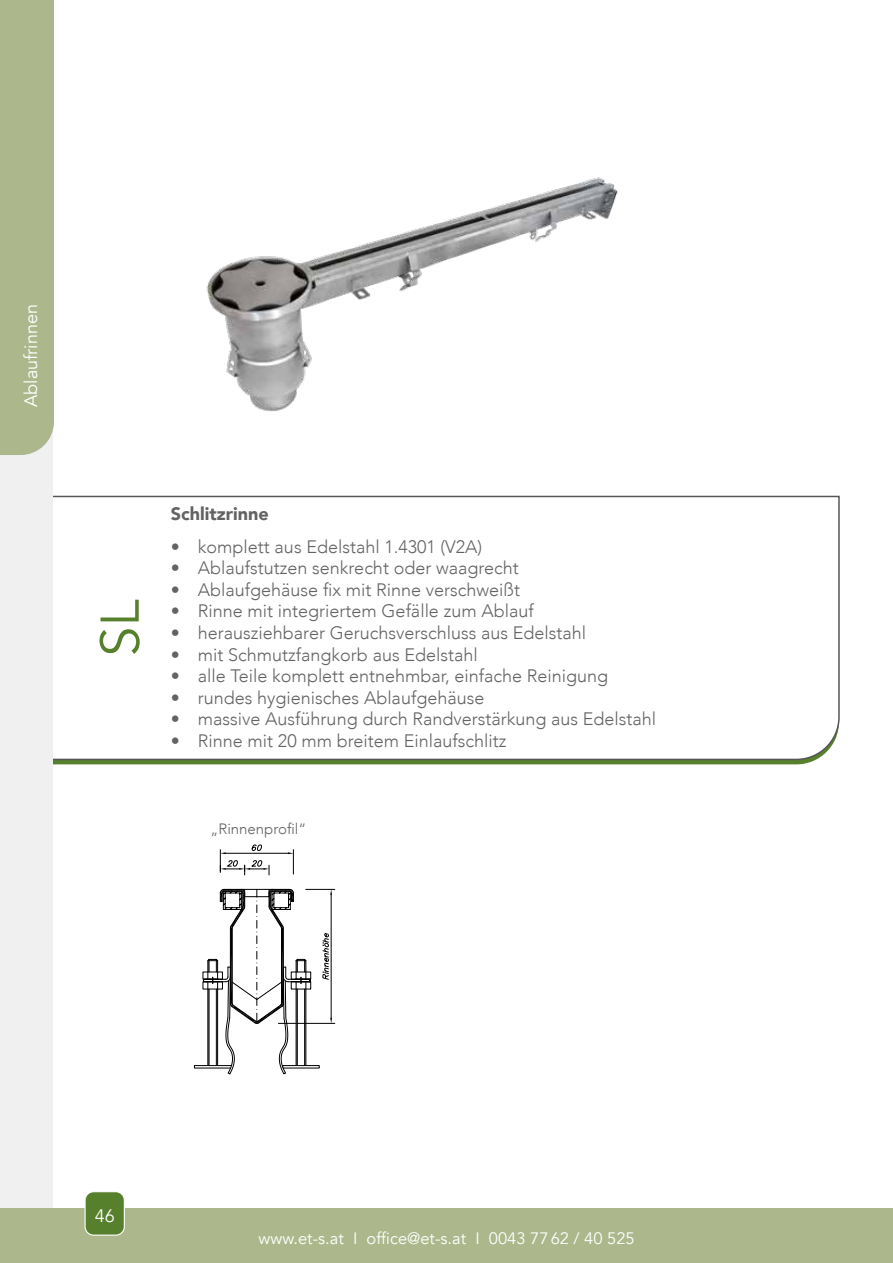
<style>
.page{position:relative;width:893px;height:1263px;background:#fff}
.page>*{position:absolute;margin:0;border:0;box-sizing:border-box;transform-origin:0 0}
.t1{font:54px "Avenir";color:#56802c}
.t2{font:300 18px "Avenir";color:#646363}
.t3{font:18px "Avenir";color:#fff}
.t4{font:900 18px "Avenir";color:#646363}
.t5{font:16.5px "Avenir";color:#fff}
.t6{font:300 15px "Avenir";color:#646363}
</style>
<div class="page">
<svg style="left:53px;top:495px;width:787px;height:266px"></svg>
<div style="left:0;top:0;width:53px;height:1213px;background:#f0f0f0"></div>
<div style="left:0;top:0;width:54px;height:455px;background:#acb88b"></div>
<div style="left:0;top:1208px;width:893px;height:55px;background:#acb88b"></div>
<div style="left:85px;top:1192px;width:39px;height:43px;background:#56802c;border-radius:9px"></div>
<div style="left:85px;top:1191px;width:40px;height:45px;border:1px solid #fff;border-radius:9px"></div>
<img style="left:206px;top:177px;width:412px;height:235px">
<hr style="left:226px;top:853px;width:62px;height:1px;background:#000">
<svg style="left:288px;top:849px;width:6px;height:25px"></svg>
<svg style="left:220px;top:844px;width:50px;height:31px"></svg>
<svg style="left:194px;top:889px;width:141px;height:185px"></svg>
<p class="t3" style="left:20px;top:407px;width:104px;rotate:-90deg">Ablaufrinnen</p>
<h1 class="t1" style="left:88px;top:657px;width:59px;rotate:-90deg">SL</h1>
<p class="t4" style="left:171px;top:498px;width:100px">Schlitzrinne</p>
<p class="t2" style="left:171px;top:536px;width:313px">• komplett aus Edelstahl 1.4301 (V2A)</p>
<p class="t2" style="left:171px;top:557px;width:349px">• Ablaufstutzen senkrecht oder waagrecht</p>
<p class="t2" style="left:171px;top:579px;width:351px">• Ablaufgehäuse fix mit Rinne verschweißt</p>
<p class="t2" style="left:171px;top:601px;width:364px">• Rinne mit integriertem Gefälle zum Ablauf</p>
<p class="t2" style="left:171px;top:622px;width:417px">• herausziehbarer Geruchsverschluss aus Edelstahl</p>
<p class="t2" style="left:171px;top:644px;width:308px">• mit Schmutzfangkorb aus Edelstahl</p>
<p class="t2" style="left:171px;top:665px;width:439px">• alle Teile komplett entnehmbar, einfache Reinigung</p>
<p class="t2" style="left:171px;top:687px;width:315px">• rundes hygienisches Ablaufgehäuse</p>
<p class="t2" style="left:171px;top:709px;width:487px">• massive Ausführung durch Randverstärkung aus Edelstahl</p>
<p class="t2" style="left:171px;top:730px;width:337px">• Rinne mit 20 mm breitem Einlaufschlitz</p>
<p class="t6" style="left:211px;top:820px;width:97px">„Rinnenprofil“</p>
<p class="t3" style="left:95px;top:1205px;width:22px">46</p>
<p class="t5" style="left:259px;top:1228px;width:378px">www.et-s.at I office@et-s.at I 0043 7762 / 40 525</p>
</div>
